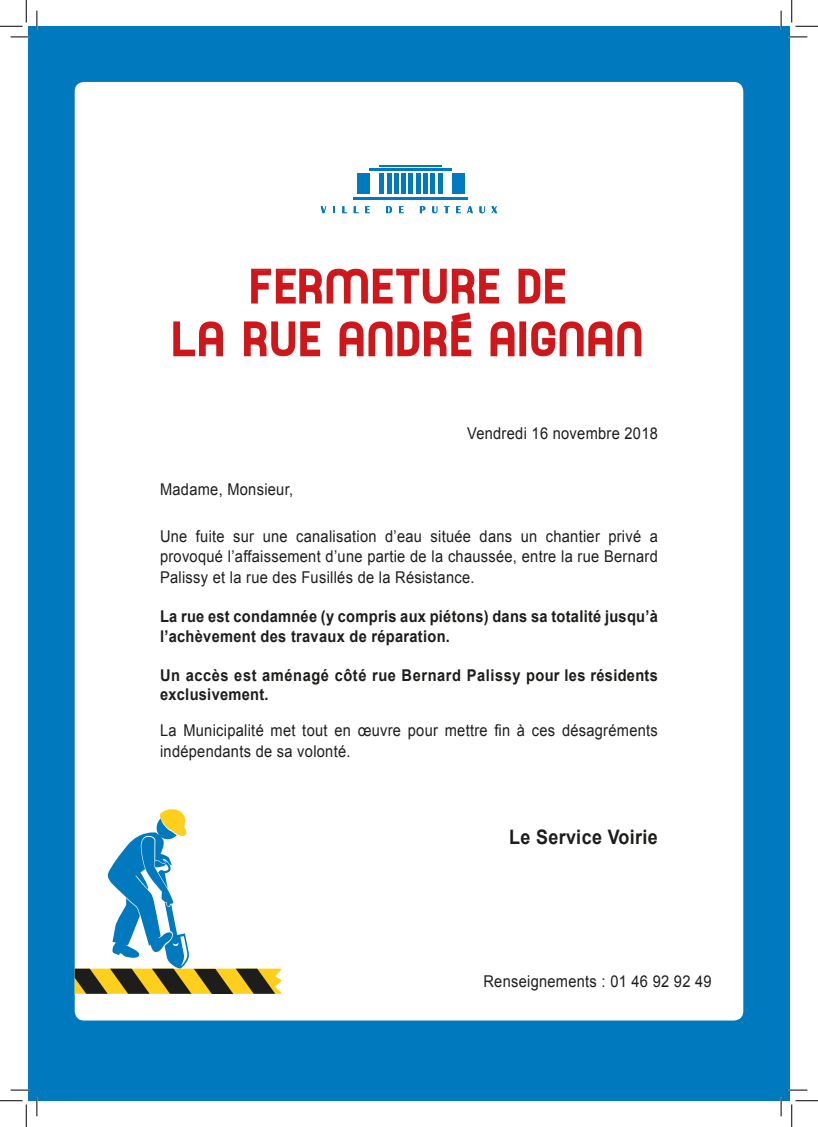
<style>
.page{position:relative;width:818px;height:1127px;background:#fff}
.page>*{position:absolute;margin:0;border:0;box-sizing:border-box;transform-origin:0 0}
.t1{font:44.25px "Planet Estyle";letter-spacing:.075em;color:#cd171a}
.encadré{font:700 19.88px "Arial";letter-spacing:.02em;color:#1d1d1b;scale:.9 1}
.encadré-2{font:16.25px/20.9px "Arial";letter-spacing:.02em;color:#1d1d1b;text-align:justify;scale:.9 1}
.encadré-3{font:700 16.25px/19.5px "Arial";letter-spacing:.02em;color:#1d1d1b;scale:.9 1}
.encadré-4{font:700 16.25px/19.5px "Arial";letter-spacing:.04em;color:#1d1d1b;scale:.9 1}
</style>
<div class="page">
<div style="left:28px;top:26px;width:762px;height:1074px;background:#0079bf"></div>
<div style="left:75px;top:82px;width:668px;height:938px;background:#fff;border-radius:9px"></div>
<hr style="left:370px;top:168px;width:82px;height:2px;background:#0079bf">
<div style="left:452px;top:173px;width:13px;height:21px;background:#0079bf"></div>
<div style="left:357px;top:173px;width:12px;height:21px;background:#0079bf"></div>
<hr style="left:380px;top:173px;width:4px;height:21px;background:#0079bf">
<hr style="left:354px;top:197px;width:114px;height:2px;background:#0079bf">
<hr style="left:380px;top:165px;width:62px;height:1px;background:#0079bf">
<hr style="left:387px;top:173px;width:4px;height:21px;background:#0079bf">
<hr style="left:394px;top:173px;width:4px;height:21px;background:#0079bf">
<hr style="left:402px;top:173px;width:4px;height:21px;background:#0079bf">
<hr style="left:409px;top:173px;width:4px;height:21px;background:#0079bf">
<hr style="left:416px;top:173px;width:4px;height:21px;background:#0079bf">
<div style="left:423px;top:173px;width:5px;height:21px;background:#0079bf"></div>
<hr style="left:431px;top:173px;width:4px;height:21px;background:#0079bf">
<hr style="left:438px;top:173px;width:4px;height:21px;background:#0079bf">
<svg style="left:321px;top:206px;width:5px;height:7px"></svg>
<svg style="left:333px;top:206px;width:2px;height:7px"></svg>
<svg style="left:342px;top:206px;width:5px;height:7px"></svg>
<svg style="left:354px;top:206px;width:4px;height:7px"></svg>
<svg style="left:365px;top:206px;width:5px;height:7px"></svg>
<svg style="left:386px;top:206px;width:6px;height:7px"></svg>
<svg style="left:399px;top:206px;width:5px;height:7px"></svg>
<svg style="left:420px;top:206px;width:5px;height:7px"></svg>
<svg style="left:432px;top:206px;width:5px;height:7px"></svg>
<svg style="left:444px;top:206px;width:5px;height:7px"></svg>
<svg style="left:456px;top:206px;width:5px;height:7px"></svg>
<svg style="left:467px;top:206px;width:6px;height:7px"></svg>
<svg style="left:479px;top:206px;width:6px;height:7px"></svg>
<svg style="left:491px;top:206px;width:6px;height:7px"></svg>
<svg style="left:251px;top:268px;width:248px;height:36px"></svg>
<svg style="left:518px;top:268px;width:47px;height:36px"></svg>
<svg style="left:173px;top:321px;width:50px;height:36px"></svg>
<svg style="left:244px;top:321px;width:77px;height:36px"></svg>
<svg style="left:339px;top:312px;width:133px;height:45px"></svg>
<svg style="left:490px;top:321px;width:25px;height:36px"></svg>
<div style="left:519px;top:321px;width:7px;height:35px;border:2px solid #cd171a"></div>
<svg style="left:531px;top:321px;width:111px;height:36px"></svg>
<svg style="left:75px;top:809px;width:207px;height:184px"></svg>
<svg style="left:11px;top:36px;width:18px;height:2px"></svg>
<svg style="left:788px;top:36px;width:19px;height:2px"></svg>
<svg style="left:11px;top:1089px;width:18px;height:1px"></svg>
<svg style="left:788px;top:1089px;width:19px;height:1px"></svg>
<svg style="left:36px;top:11px;width:2px;height:18px"></svg>
<svg style="left:36px;top:1097px;width:2px;height:18px"></svg>
<svg style="left:780px;top:11px;width:2px;height:18px"></svg>
<svg style="left:780px;top:1097px;width:2px;height:18px"></svg>
<svg style="left:0;top:0;width:27px;height:27px"></svg>
<svg style="left:0;top:1100px;width:27px;height:26px"></svg>
<svg style="left:791px;top:0;width:27px;height:27px"></svg>
<svg style="left:791px;top:1100px;width:27px;height:26px"></svg>
<p class="t1" style="left:252px;top:257px;width:316px">FERMETURE DE</p>
<p class="t1" style="left:174px;top:310px;width:471px">LA RUE ANDRÉ AIGNAN</p>
<p class="encadré-2" style="left:467px;top:423px;width:213px">Vendredi 16 novembre 2018</p>
<p class="encadré-2" style="left:160px;top:478px;width:149px">Madame, Monsieur,</p>
<p class="encadré-2" style="left:160px;top:525px;width:555px">Une fuite sur une canalisation d’eau située dans un chantier privé a provoqué l’affaissement d’une partie de la chaussée, entre la rue Bernard Palissy et la rue des Fusillés de la Résistance.</p>
<p class="encadré-3" style="left:160px;top:607px;width:555px">La rue est condamnée (y compris aux piétons) dans sa totalité jusqu’à l’achèvement des travaux de réparation.</p>
<p class="encadré-4" style="left:160px;top:665px;width:555px">Un accès est aménagé côté rue Bernard Palissy pour les résidents exclusivement.</p>
<p class="encadré-2" style="left:160px;top:719px;width:555px">La Municipalité met tout en œuvre pour mettre fin à ces désagréments indépendants de sa volonté.</p>
<p class="encadré" style="left:509px;top:826px;width:167px">Le Service Voirie</p>
<p class="encadré-2" style="left:483px;top:971px;width:255px">Renseignements : 01 46 92 92 49</p>
</div>
